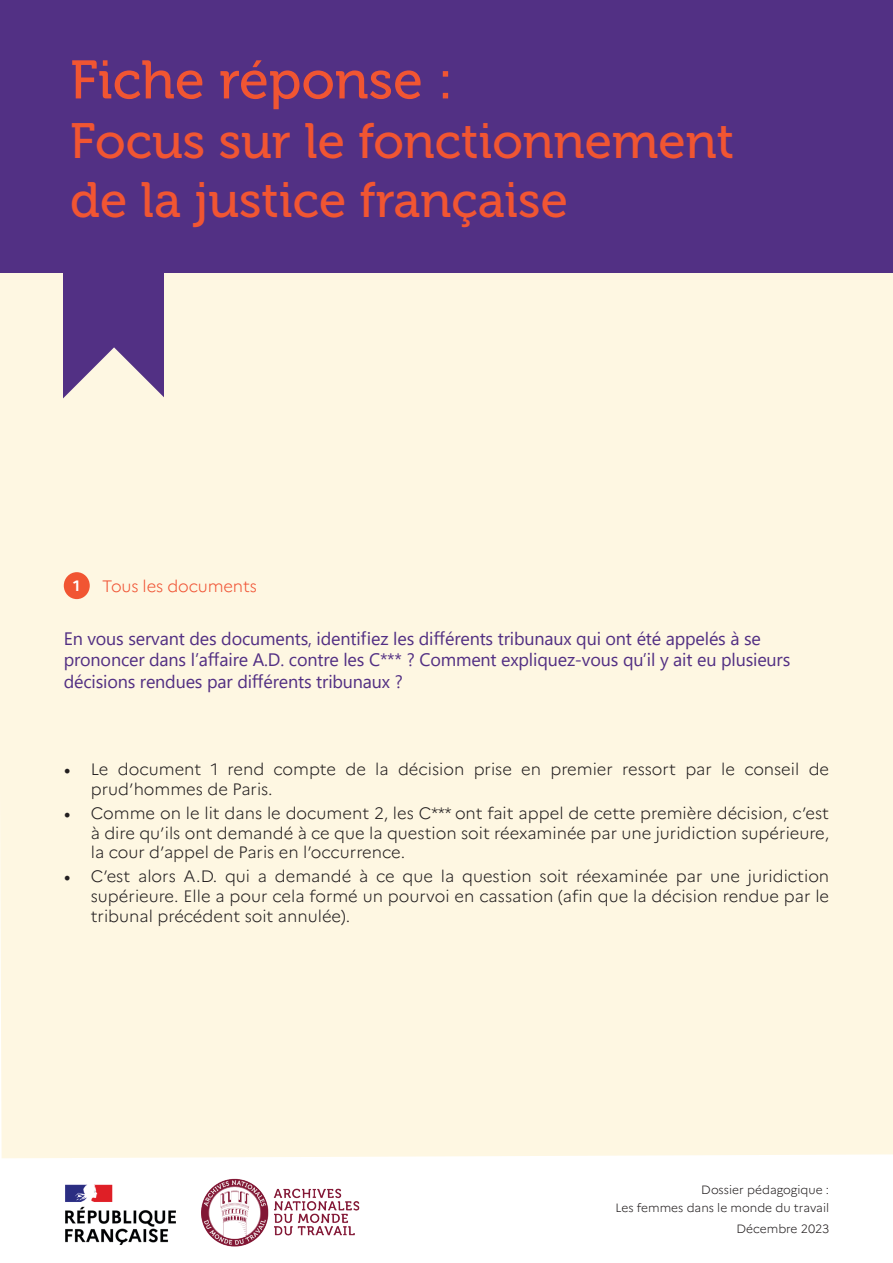
<style>
.page{position:relative;width:893px;height:1263px;background:#fff}
.page>*{position:absolute;margin:0;border:0;box-sizing:border-box;transform-origin:0 0}
.t1{font:54px "Museo 500";color:#f15532}
.t2{font:49.5px/59.4px "Museo 500";color:#f15532}
.t3{font:18px/21.6px "Yu Gothic UI";letter-spacing:-.01em;color:#522f83}
.t4{font:300 16.5px/19.8px "Marianne";color:#231f20;text-align:justify}
.t5{font:300 16.5px "Marianne";letter-spacing:-.01em;color:#f05334}
.t6{font:700 15px "Marianne";color:#fff}
.t7{font:300 12px/18px "Marianne";color:#231f20;text-align:right}
.s1{font-family:"Minion Pro";font-weight:400;font-size:18px}
</style>
<div class="page">
<div style="left:0;top:272px;width:893px;height:886px;background:#fef7e2"></div>
<div style="left:0;top:0;width:893px;height:272px;background:#523084"></div>
<div style="left:64px;top:270px;width:100px;height:129px;background:#523084"></div>
<svg style="left:60px;top:347px;width:108px;height:108px"></svg>
<img style="left:65px;top:1178px;width:295px;height:69px">
<div style="left:64px;top:572px;width:26px;height:27px;background:#f15532;border-radius:50%"></div>
<h1 class="t1" style="left:70px;top:50px;width:385px">Fiche réponse :</h1>
<h2 class="t2" style="left:70px;top:112px;width:666px">Focus sur le fonctionnement de la justice française</h2>
<p class="t6" style="left:73px;top:574px;width:8px">1</p>
<p class="t5" style="left:102px;top:573px;width:156px">Tous les documents</p>
<p class="t3" style="left:64px;top:625px;width:728px">En vous servant des documents, identifiez les différents tribunaux qui ont été appelés à se prononcer dans l’affaire A.D. contre les C*** ? Comment expliquez-vous qu’il y ait eu plusieurs décisions rendues par différents tribunaux ?</p>
<p class="t4" style="left:91px;top:758px;width:740px;text-indent:-27px"><span class="s1">•</span> Le document 1 rend compte de la décision prise en premier ressort par le conseil de prud’hommes de Paris.</p>
<p class="t4" style="left:91px;top:802px;width:740px;text-indent:-27px"><span class="s1">•</span> Comme on le lit dans le document 2, les C*** ont fait appel de cette première décision, c’est à dire qu’ils ont demandé à ce que la question soit réexaminée par une juridiction supérieure, la cour d’appel de Paris en l’occurrence.</p>
<p class="t4" style="left:91px;top:865px;width:740px;text-indent:-27px"><span class="s1">•</span> C’est alors A.D. qui a demandé à ce que la question soit réexaminée par une juridiction supérieure. Elle a pour cela formé un pourvoi en cassation (afin que la décision rendue par le tribunal précédent soit annulée).</p>
<p class="t7" style="left:615px;top:1179px;width:215px">Dossier pédagogique :<br>Les femmes dans le monde du travail</p>
<p class="t7" style="left:736px;top:1219px;width:94px">Décembre 2023</p>
</div>
